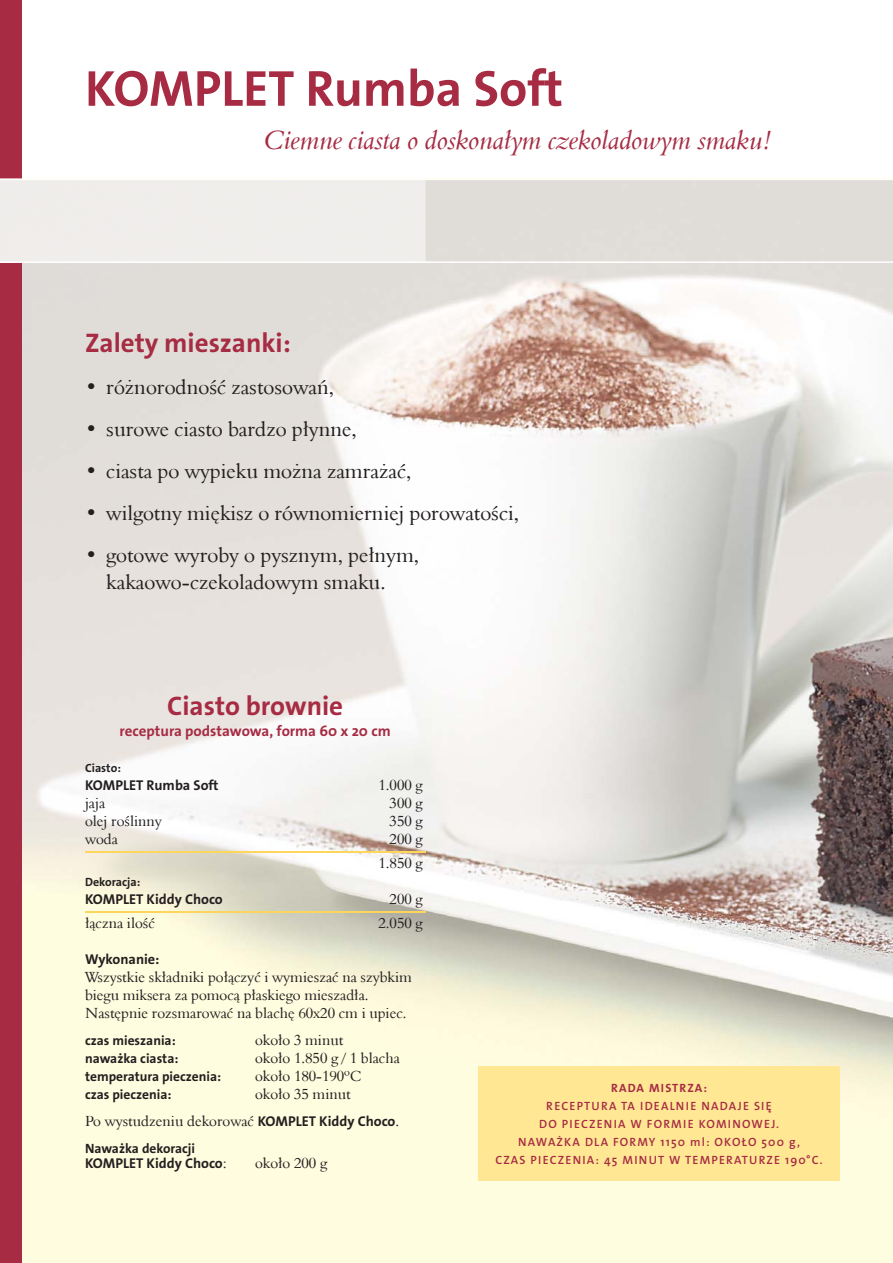
<style>
.page{position:relative;width:893px;height:1263px;background:#fff}
.page>*{position:absolute;margin:0;border:0;box-sizing:border-box;transform-origin:0 0}
.t1{font:700 51px "The Sans Os F";color:#a62b43}
.t2{font:27px "Aldine 401 EU Italic";color:#a62b43}
.t3{font:700 27px "The Sans Os F";color:#a62b43}
.t4{font:21px/27px "Aldine 401 EU";color:#231f20;text-align:center}
.t5{font:15px/18px "Aldine 401 EU";color:#231f20}
.t6{font:700 15px "The Sans Os F";color:#a62b43}
.t7{font:700 14.25px "The Sans Os F";color:#231f20}
.t8{font:700 13.5px "The Sans Os F";color:#231f20}
.t9{font:600 12px/18px "The Sans Os F";letter-spacing:.1em;color:#a62b43;text-align:center}
.t10{font:700 12px "The Sans Os F";color:#231f20}
.t11{font:700 12px "The Sans Os F";letter-spacing:.1em;color:#a62b43}
.s1{font-family:"The Sans Os F";font-weight:700;font-size:14.25px}
.s2{font-family:"Aldine 401 EU";font-weight:400;font-size:15px}
</style>
<div class="page">
<img style="left:387px;top:263px;width:506px;height:1000px">
<img style="left:21px;top:263px;width:366px;height:1000px">
<div style="left:0;top:263px;width:21px;height:1000px;background:#a62b43"></div>
<div style="left:0;top:0;width:21px;height:179px;background:#a62b43"></div>
<svg style="left:0;top:180px;width:893px;height:82px;background:#e7e5e1"></svg>
<hr style="left:85px;top:851px;width:340px;height:1px;background:#ffd65c">
<hr style="left:85px;top:911px;width:340px;height:1px;background:#ffd65c">
<div style="left:478px;top:1066px;width:362px;height:114px;background:#ffe794"></div>
<h1 class="t1" style="left:85px;top:64px;width:480px">KOMPLET Rumba Soft</h1>
<h2 class="t2" style="left:264px;top:123px;width:509px">Ciemne ciasta o doskonałym czekoladowym smaku!</h2>
<h2 class="t3" style="left:85px;top:329px;width:207px">Zalety mieszanki:</h2>
<h3 class="t4" style="left:85px;top:373px;width:250px">• różnorodność zastosowań,</h3>
<h3 class="t4" style="left:85px;top:415px;width:273px">• surowe ciasto bardzo płynne,</h3>
<h3 class="t4" style="left:85px;top:457px;width:328px">• ciasta po wypieku można zamrażać,</h3>
<h3 class="t4" style="left:85px;top:499px;width:435px">• wilgotny miękisz o równomierniej porowatości,</h3>
<h3 class="t4" style="left:85px;top:541px;width:336px">• gotowe wyroby o pysznym, pełnym, kakaowo-czekoladowym smaku.</h3>
<h2 class="t3" style="left:167px;top:692px;width:177px">Ciasto brownie</h2>
<p class="t6" style="left:120px;top:723px;width:273px">receptura podstawowa, forma 60 x 20 cm</p>
<p class="t10" style="left:85px;top:762px;width:37px">Ciasto:</p>
<p class="t7" style="left:85px;top:778px;width:135px">KOMPLET Rumba Soft</p>
<p class="t5" style="left:378px;top:775px;width:46px">1.000 g</p>
<p class="t5" style="left:85px;top:793px;width:22px">jaja</p>
<p class="t5" style="left:390px;top:793px;width:34px">300 g</p>
<p class="t5" style="left:85px;top:811px;width:78px">olej roślinny</p>
<p class="t5" style="left:390px;top:811px;width:34px">350 g</p>
<p class="t5" style="left:85px;top:829px;width:34px">woda</p>
<p class="t5" style="left:378px;top:826px;width:46px;line-height:24px;text-align:right">200 g<br>1.850 g</p>
<p class="t10" style="left:85px;top:876px;width:57px">Dekoracja:</p>
<p class="t7" style="left:85px;top:892px;width:139px">KOMPLET Kiddy Choco</p>
<p class="t5" style="left:390px;top:889px;width:34px">200 g</p>
<p class="t5" style="left:85px;top:913px;width:71px">łączna ilość</p>
<p class="t5" style="left:378px;top:913px;width:46px">2.050 g</p>
<p class="t7" style="left:85px;top:952px;width:76px">Wykonanie:</p>
<p class="t5" style="left:85px;top:967px;width:328px">Wszystkie składniki połączyć i wymieszać na szybkim biegu miksera za pomocą płaskiego mieszadła.<br>Następnie rozsmarować na blachę 60x20 cm i upiec.</p>
<p class="t8" style="left:85px;top:1033px;width:92px">czas mieszania:</p>
<p class="t5" style="left:255px;top:1030px;width:90px">około 3 minut</p>
<p class="t8" style="left:85px;top:1051px;width:95px">naważka ciasta:</p>
<p class="t5" style="left:255px;top:1048px;width:146px">około 1.850 g / 1 blacha</p>
<p class="t8" style="left:85px;top:1069px;width:138px">temperatura pieczenia:</p>
<p class="t5" style="left:255px;top:1066px;width:108px">około 180-190ºC</p>
<p class="t8" style="left:85px;top:1087px;width:88px">czas pieczenia:</p>
<p class="t5" style="left:85px;top:1080px;width:316px;line-height:27px;text-indent:170px">około 35 minut<br>Po wystudzeniu dekorować <span class="s1">KOMPLET Kiddy Choco</span>.</p>
<p class="t8" style="left:85px;top:1141px;width:112px">Naważka dekoracji</p>
<p class="t7" style="left:85px;top:1156px;width:143px">KOMPLET Kiddy Choco<span class="s2">:</span></p>
<p class="t5" style="left:255px;top:1153px;width:73px">około 200 g</p>
<p class="t11" style="left:611px;top:1082px;width:98px">RADA MISTRZA:</p>
<p class="t9" style="left:495px;top:1097px;width:329px">RECEPTURA TA IDEALNIE NADAJE SIĘ<br>DO PIECZENIA W FORMIE KOMINOWEJ.<br>NAWAŻKA DLA FORMY 1150 ml: OKOŁO 500 g,<br>CZAS PIECZENIA: 45 MINUT W TEMPERATURZE 190°C.</p>
</div>
